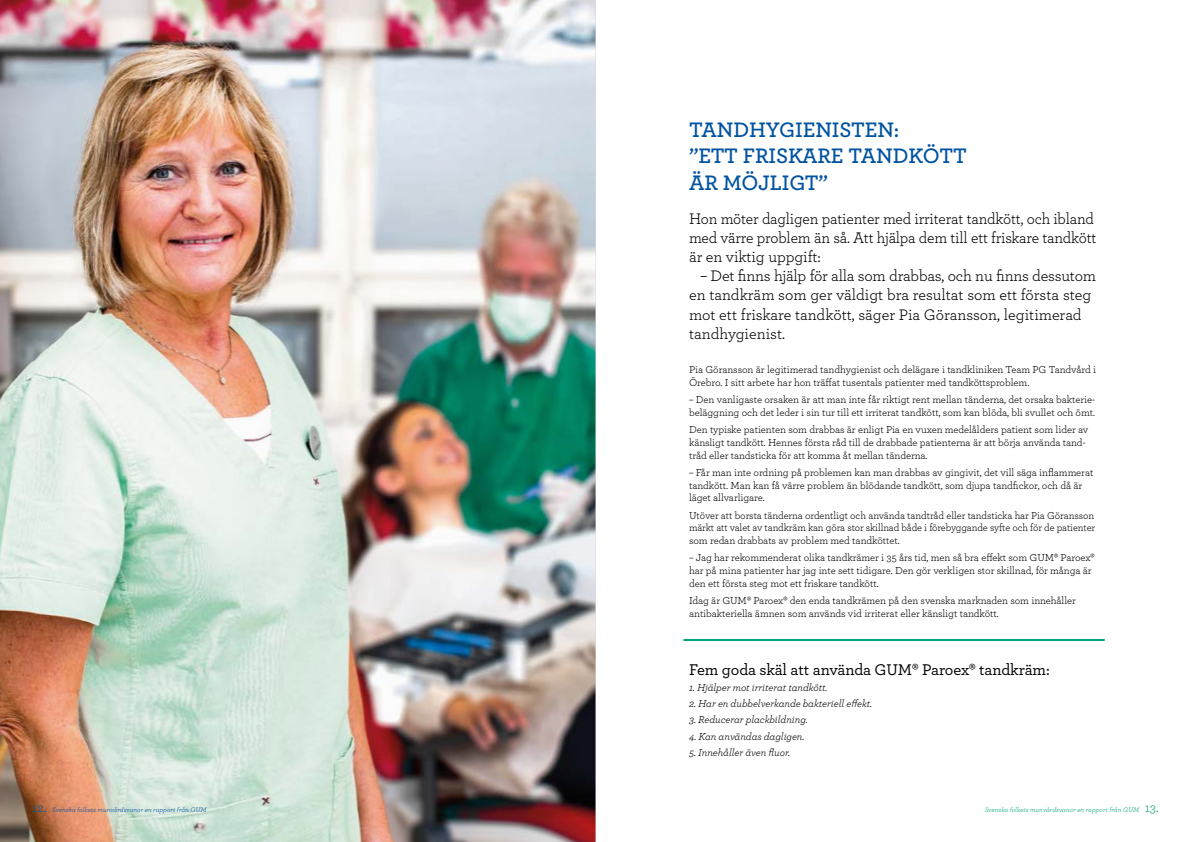
<style>
.page{position:relative;width:1191px;height:842px;background:#fff}
.page>*{position:absolute;margin:0;border:0;box-sizing:border-box;transform-origin:0 0}
.t1{font:600 22px/26.4px "Archer Pro";letter-spacing:-.005em;color:#0053a1}
.t2{font:500 16.3px "Archer Pro";letter-spacing:-.01em;color:#000}
.t3{font:16px/19.2px "Archer Pro";letter-spacing:-.01em;color:#000}
.t4{font:10.6px/12.7px "Archer Pro";letter-spacing:-.005em;color:#000}
.t5{font:italic 10.6px "Archer Pro";letter-spacing:-.005em;color:#000}
.t6{font:italic 7px "Archer Pro";color:#0053a1}
.t7{font:italic 7px "Archer Pro";color:#00a47a}
.s1{font-weight:600}
.s2{font-style:normal;font-size:13px}
</style>
<div class="page">
<img style="left:0;top:0;width:595px;height:842px">
<hr style="left:684px;top:639px;width:420px;height:2px;background:#00a47a">
<h1 class="t1" style="left:689px;top:115px;width:279px">TANDHYGIENISTEN:<br>”ETT FRISKARE TANDKÖTT<br>ÄR MÖJLIGT”</h1>
<h3 class="t3" style="left:689px;top:208px;width:409px">Hon möter dagligen patienter med irriterat tandkött, och ibland med värre problem än så. Att hjälpa dem till ett friskare tandkött är en viktig uppgift:</h3>
<h3 class="t3" style="left:689px;top:265px;width:408px;text-indent:11px">– Det finns hjälp för alla som drabbas, och nu finns dessutom en tandkräm som ger väldigt bra resultat som ett första steg mot ett friskare tandkött, säger Pia Göransson, legitimerad tandhygienist.</h3>
<p class="t4" style="left:689px;top:363px;width:409px">Pia Göransson är legitimerad tandhygienist och delägare i tandkliniken Team PG Tandvård i<br>Örebro. I sitt arbete har hon träffat tusentals patienter med tandköttsproblem.</p>
<p class="t4" style="left:689px;top:393px;width:407px">– Den vanligaste orsaken är att man inte får riktigt rent mellan tänderna, det orsaka bakterie&shy;beläggning och det leder i sin tur till ett irriterat tandkött, som kan blöda, bli svullet och ömt.</p>
<p class="t4" style="left:689px;top:423px;width:401px">Den typiske patienten som drabbas är enligt Pia en vuxen medelålders patient som lider av känsligt tandkött. Hennes första råd till de drabbade patienterna är att börja använda tand&shy;tråd eller tandsticka för att komma åt mellan tänderna.</p>
<p class="t4" style="left:689px;top:466px;width:406px">– Får man inte ordning på problemen kan man drabbas av gingivit, det vill säga inflammerat tandkött. Man kan få värre problem än blödande tandkött, som djupa tandfickor, och då är läget allvarligare.</p>
<p class="t4" style="left:689px;top:508px;width:407px;text-align:justify">Utöver att borsta tänderna ordentligt och använda tandtråd eller tandsticka har Pia Göransson märkt att valet av tandkräm kan göra stor skillnad både i förebyggande syfte och för de patienter som redan drabbats av problem med tandköttet.</p>
<p class="t4" style="left:689px;top:551px;width:407px">– Jag har rekommenderat olika tandkrämer i 35 års tid, men så bra effekt som GUM® Paroex® har på mina patienter har jag inte sett tidigare. Den gör verkligen stor skillnad, för många är den ett första steg mot ett friskare tandkött.</p>
<p class="t4" style="left:689px;top:594px;width:388px">Idag är GUM® Paroex® den enda tandkrämen på den svenska marknaden som innehåller antibakteriella ämnen som används vid irriterat eller känsligt tandkött.</p>
<h2 class="t2" style="left:689px;top:657px;width:362px">Fem goda skäl att använda GUM<span class="s1">®</span> Paroex<span class="s1">®</span> tandkräm:</h2>
<p class="t5" style="left:689px;top:680px;width:140px">1. Hjälper mot irriterat tandkött.</p>
<p class="t5" style="left:689px;top:696px;width:184px">2. Har en dubbelverkande bakteriell effekt.</p>
<p class="t5" style="left:689px;top:712px;width:120px">3. Reducerar plackbildning.</p>
<p class="t5" style="left:689px;top:729px;width:117px">4. Kan användas dagligen.</p>
<p class="t5" style="left:689px;top:745px;width:103px">5. Innehåller även fluor.</p>
<p class="t6" style="left:32px;top:805px;width:176px"><span class="s2">12.</span> Svenska folkets munvårdsvanor en rapport från GUM</p>
<p class="t7" style="left:984px;top:805px;width:175px">Svenska folkets munvårdsvanor en rapport från GUM <span class="s2">13.</span></p>
</div>
